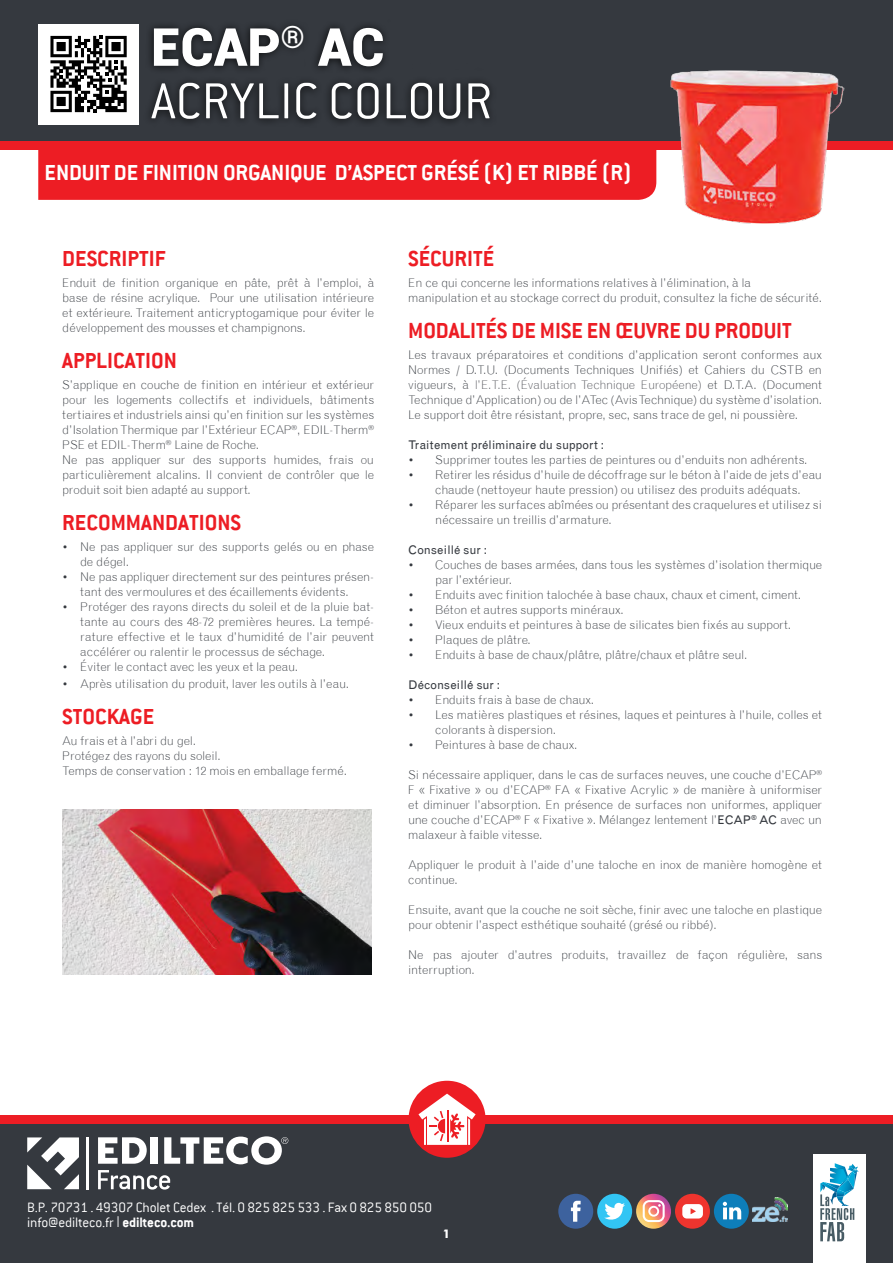
<style>
.page{position:relative;width:893px;height:1263px;background:#fff}
.page>*{position:absolute;margin:0;border:0;box-sizing:border-box;transform-origin:0 0}
.t1{font:300 55.5px "Conduit ITC";color:#fff}
.t2{font:900 52.5px "Roboto";color:#fff}
.t3{font:700 24px "Conduit ITC";color:#ed1d24}
.t4{font:700 24px "Conduit ITC";letter-spacing:-.005em;color:#fff}
.t5{font:300 15px/15px "Conduit ITC";letter-spacing:-.01em;color:#fff}
.t6{font:300 12px/15px "Grotesque";letter-spacing:-.01em;color:#35393f}
.t7{font:12px "Grotesque";color:#35393f}
.t8{font:700 12px "Futura BT";color:#fff}
.s1{color:#515258}
.s2{font-weight:400}
.s3{font-family:"Roboto"}
.s4{font-weight:700}
</style>
<div class="page">
<div style="left:0;top:0;width:893px;height:144px;background:#35393f"></div>
<div style="left:0;top:1119px;width:893px;height:144px;background:#35393f"></div>
<div style="left:0;top:1115px;width:893px;height:8px;background:#ed1d24"></div>
<div style="left:0;top:141px;width:893px;height:8px;background:#ed1d24"></div>
<svg style="left:27px;top:1137px;width:52px;height:52px"></svg>
<hr style="left:87px;top:1137px;width:2px;height:52px;background:#fff">
<svg style="left:98px;top:1136px;width:190px;height:53px"></svg>
<div style="left:38px;top:24px;width:101px;height:100px;background:#fff"></div>
<svg style="left:50px;top:36px;width:77px;height:76px"></svg>
<div style="left:813px;top:1154px;width:52px;height:109px;background:#fff"></div>
<div style="left:143px;top:18px;width:354px;height:110px;background:#000;opacity:.75"></div>
<svg style="left:409px;top:1081px;width:76px;height:77px"></svg>
<div style="left:597px;top:1194px;width:35px;height:35px;background:#32c5f4;border-radius:50%"></div>
<svg style="left:604px;top:1203px;width:21px;height:17px"></svg>
<div style="left:558px;top:1194px;width:35px;height:35px;background:#3d629e;border-radius:50%"></div>
<svg style="left:571px;top:1201px;width:10px;height:21px"></svg>
<div style="left:675px;top:1194px;width:35px;height:35px;background:#ee342e;border-radius:50%"></div>
<svg style="left:682px;top:1204px;width:21px;height:14px"></svg>
<svg style="left:636px;top:1194px;width:35px;height:35px"></svg>
<div style="left:714px;top:1194px;width:35px;height:35px;background:#0e7eba;border-radius:50%"></div>
<svg style="left:723px;top:1202px;width:18px;height:17px"></svg>
<img style="left:753px;top:1197px;width:35px;height:24px">
<svg style="left:820px;top:1163px;width:39px;height:78px"></svg>
<div style="left:38px;top:149px;width:618px;height:51px;background:#ed1d24"></div>
<img style="left:663px;top:70px;width:181px;height:154px">
<img style="left:62px;top:809px;width:309px;height:165px">
<h2 class="t2" style="left:151px;top:10px;width:235px">ECAP<sup>®</sup> AC</h2>
<h1 class="t1" style="left:151px;top:71px;width:343px">ACRYLIC COLOUR</h1>
<h3 class="t4" style="left:45px;top:158px;width:588px">ENDUIT DE FINITION ORGANIQUE D’ASPECT GRÉSÉ (K) ET RIBBÉ (R)</h3>
<h3 class="t3" style="left:62px;top:245px;width:105px">DESCRIPTIF</h3>
<p class="t6" style="left:62px;top:275px;width:313px;text-align:justify">Enduit de finition organique en pâte, prêt à l’emploi, à base de résine acrylique. Pour une utilisation intérieure et extérieure. Traitement anticryptogamique pour éviter le développement des mousses et champignons.</p>
<h3 class="t3" style="left:62px;top:347px;width:116px">APPLICATION</h3>
<p class="t6" style="left:62px;top:377px;width:313px">S’applique en couche de finition en intérieur et extérieur pour les logements collectifs et individuels, bâtiments tertiaires et industriels ainsi qu’en finition sur les systèmes d’Isolation Thermique par l’Extérieur ECAP<sup>®</sup>, EDIL-Therm<sup>® </sup>PSE et EDIL-Therm<sup>®</sup> Laine de Roche.<br>Ne pas appliquer sur des supports humides, frais ou particulièrement alcalins. Il convient de contrôler que le produit soit bien adapté au support.</p>
<h3 class="t3" style="left:62px;top:509px;width:180px">RECOMMANDATIONS</h3>
<p class="t6" style="left:80px;top:539px;width:295px;text-indent:-18px">• Ne pas appliquer sur des supports gelés ou en phase de dégel.</p>
<p class="t6" style="left:80px;top:569px;width:295px;text-indent:-18px">• Ne pas appliquer directement sur des peintures présen&shy;tant des vermoulures et des écaillements évidents.</p>
<p class="t6" style="left:80px;top:599px;width:295px;text-align:justify;text-indent:-18px">• Protéger des rayons directs du soleil et de la pluie bat&shy;tante au cours des 48-72 premières heures. La tempé&shy;rature effective et le taux d’humidité de l’air peuvent accélérer ou ralentir le processus de séchage.</p>
<p class="t6" style="left:62px;top:659px;width:237px">• Éviter le contact avec les yeux et la peau.</p>
<p class="t6" style="left:62px;top:676px;width:288px">• Après utilisation du produit, laver les outils à l’eau.</p>
<h3 class="t3" style="left:62px;top:702px;width:93px">STOCKAGE</h3>
<p class="t6" style="left:62px;top:733px;width:286px">Au frais et à l’abri du gel.<br>Protégez des rayons du soleil.<br>Temps de conservation : 12 mois en emballage fermé.</p>
<h3 class="t3" style="left:408px;top:245px;width:88px">SÉCURITÉ</h3>
<p class="t6" style="left:408px;top:275px;width:415px">En ce qui concerne les informations relatives à l’élimination, à la manipulation et au stockage correct du produit, consultez la fiche de sécurité.</p>
<h3 class="t3" style="left:408px;top:317px;width:385px">MODALITÉS DE MISE EN ŒUVRE DU PRODUIT</h3>
<p class="t6" style="left:408px;top:347px;width:415px;text-align:justify">Les travaux préparatoires et conditions d’application seront conformes aux Normes / D.T.U. (Documents Techniques Unifiés) et Cahiers du CSTB en vigueurs, à <span class="s1">l’E.T.E. (Évaluation Technique Européene)</span> et D.T.A. (Document Technique d’Application) ou de l’ATec (Avis Technique) du système d’isolation.<br>Le support doit être résistant, propre, sec, sans trace de gel, ni poussière.</p>
<p class="t7" style="left:408px;top:438px;width:197px">Traitement préliminaire du support :</p>
<p class="t6" style="left:408px;top:452px;width:401px">• Supprimer toutes les parties de peintures ou d’enduits non adhérents.</p>
<p class="t6" style="left:408px;top:467px;width:415px;text-align:center">• Retirer les résidus d’huile de décoffrage sur le béton à l’aide de jets d’eau chaude (nettoyeur haute pression) ou utilisez des produits adéquats.</p>
<p class="t6" style="left:435px;top:497px;width:388px;text-indent:-27px">• Réparer les surfaces abîmées ou présentant des craquelures et utilisez si nécessaire un treillis d’armature.</p>
<p class="t7" style="left:408px;top:543px;width:80px">Conseillé sur :</p>
<p class="t6" style="left:435px;top:557px;width:388px;text-indent:-27px">• Couches de bases armées, dans tous les systèmes d’isolation thermique par l’extérieur.</p>
<p class="t6" style="left:408px;top:587px;width:394px">• Enduits avec finition talochée à base chaux, chaux et ciment, ciment.</p>
<p class="t6" style="left:408px;top:602px;width:217px">• Béton et autres supports minéraux.</p>
<p class="t6" style="left:408px;top:617px;width:384px">• Vieux enduits et peintures à base de silicates bien fixés au support.</p>
<p class="t6" style="left:408px;top:632px;width:124px">• Plaques de plâtre.</p>
<p class="t6" style="left:408px;top:647px;width:341px">• Enduits à base de chaux/plâtre, plâtre/chaux et plâtre seul.</p>
<p class="t7" style="left:408px;top:678px;width:93px">Déconseillé sur :</p>
<p class="t6" style="left:408px;top:692px;width:187px">• Enduits frais à base de chaux.</p>
<p class="t6" style="left:435px;top:707px;width:388px;text-indent:-27px">• Les matières plastiques et résines, laques et peintures à l’huile, colles et colorants à dispersion.</p>
<p class="t6" style="left:408px;top:737px;width:171px">• Peintures à base de chaux.</p>
<p class="t6" style="left:408px;top:767px;width:415px;text-align:justify">Si nécessaire appliquer, dans le cas de surfaces neuves, une couche d’ECAP<sup>® </sup>F « Fixative » ou d’ECAP<sup>®</sup> FA « Fixative Acrylic » de manière à uniformiser et diminuer l’absorption. En présence de surfaces non uniformes, appliquer une couche d’ECAP<sup>®</sup> F « Fixative ». Mélangez lentement l’<span class="s2">ECAP</span><sup>®</sup> <span class="s2">AC</span> avec un malaxeur à faible vitesse.</p>
<p class="t6" style="left:408px;top:857px;width:415px">Appliquer le produit à l’aide d’une taloche en inox de manière homogène et continue.</p>
<p class="t6" style="left:408px;top:902px;width:415px">Ensuite, avant que la couche ne soit sèche, finir avec une taloche en plastique pour obtenir l’aspect esthétique souhaité (grésé ou ribbé).</p>
<p class="t6" style="left:408px;top:947px;width:415px">Ne pas ajouter d’autres produits, travaillez de façon régulière, sans interruption.</p>
<p class="t5" style="left:27px;top:1200px;width:406px">B.P. 70731 . 49307 Cholet Cedex . Tél. 0 825 825 533 . Fax 0 825 850 050 info@edilteco.fr <span class="s3">ӏ</span> <span class="s4">edilteco.com</span></p>
<p class="t8" style="left:443px;top:1226px;width:9px">1</p>
</div>
